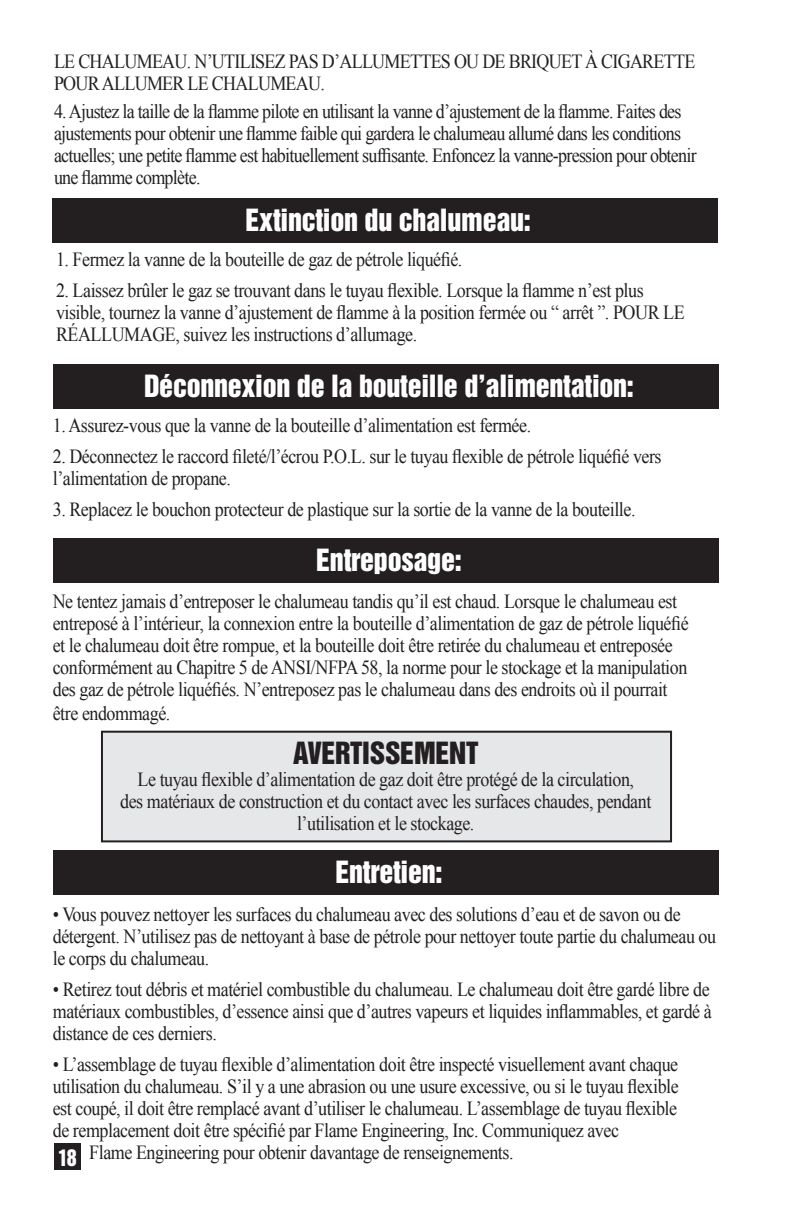
<style>
.page{position:relative;width:792px;height:1224px;background:#fff}
.page>*{position:absolute;margin:0;border:0;box-sizing:border-box;transform-origin:0 0}
.t1{font:28px "Helvetica Inserat";letter-spacing:-.01em;color:#fff}
.t2{font:28px "Helvetica Inserat";letter-spacing:-.01em;color:#231f20}
.t3{font:21px "Helvetica Inserat";color:#fff;scale:.95 1}
.t4{font:20px/22px "Times New Roman";letter-spacing:-.025em;color:#231f20;scale:.9 1}
</style>
<div class="page">
<div style="left:54px;top:1143px;width:27px;height:27px;background:#231f20"></div>
<div style="left:53px;top:850px;width:666px;height:45px;background:#231f20"></div>
<div style="left:53px;top:364px;width:666px;height:45px;background:#231f20"></div>
<div style="left:102px;top:732px;width:569px;height:109px;background:#e6e7e9"></div>
<div style="left:101px;top:731px;width:571px;height:111px;border:2px solid #231f20"></div>
<div style="left:53px;top:538px;width:666px;height:45px;background:#231f20"></div>
<div style="left:52px;top:198px;width:666px;height:45px;background:#231f20"></div>
<p class="t4" style="left:54px;top:50px;width:714px">LE CHALUMEAU. N’UTILISEZ PAS D’ALLUMETTES OU DE BRIQUET À CIGARETTE<br>POUR ALLUMER LE CHALUMEAU.</p>
<p class="t4" style="left:54px;top:100px;width:716px">4. Ajustez la taille de la flamme pilote en utilisant la vanne d’ajustement de la flamme. Faites des ajustements pour obtenir une flamme faible qui gardera le chalumeau allumé dans les conditions actuelles; une petite flamme est habituellement suffisante. Enfoncez la vanne-pression pour obtenir une flamme complète.</p>
<h1 class="t1" style="left:246px;top:203px;width:287px">Extinction du chalumeau:</h1>
<p class="t4" style="left:56px;top:248px;width:453px">1. Fermez la vanne de la bouteille de gaz de pétrole liquéfié.</p>
<p class="t4" style="left:56px;top:279px;width:700px">2. Laissez brûler le gaz se trouvant dans le tuyau flexible. Lorsque la flamme n’est plus visible, tournez la vanne d’ajustement de flamme à la position fermée ou “ arrêt ”. POUR LE<br>RÉALLUMAGE, suivez les instructions d’allumage.</p>
<h1 class="t1" style="left:144px;top:369px;width:491px">Déconnexion de la bouteille d’alimentation:</h1>
<p class="t4" style="left:53px;top:414px;width:533px">1. Assurez-vous que la vanne de la bouteille d’alimentation est fermée.</p>
<p class="t4" style="left:53px;top:445px;width:678px">2. Déconnectez le raccord fileté/l’écrou P.O.L. sur le tuyau flexible de pétrole liquéfié vers l’alimentation de propane.</p>
<p class="t4" style="left:53px;top:498px;width:649px">3. Replacez le bouchon protecteur de plastique sur la sortie de la vanne de la bouteille.</p>
<h1 class="t1" style="left:316px;top:543px;width:147px">Entreposage:</h1>
<p class="t4" style="left:53px;top:590px;width:708px">Ne tentez jamais d’entreposer le chalumeau tandis qu’il est chaud. Lorsque le chalumeau est entreposé à l’intérieur, la connexion entre la bouteille d’alimentation de gaz de pétrole liquéfié et le chalumeau doit être rompue, et la bouteille doit être retirée du chalumeau et entreposée conformément au Chapitre 5 de ANSI/NFPA 58, la norme pour le stockage et la manipulation des gaz de pétrole liquéfiés. N’entreposez pas le chalumeau dans des endroits où il pourrait</p>
<p class="t4" style="left:53px;top:702px;width:132px">être endommagé.</p>
<h1 class="t2" style="left:293px;top:736px;width:187px">AVERTISSEMENT</h1>
<p class="t4" style="left:120px;top:768px;width:592px;text-align:center">Le tuyau flexible d’alimentation de gaz doit être protégé de la circulation,<br>des matériaux de construction et du contact avec les surfaces chaudes, pendant l’utilisation et le stockage.</p>
<h1 class="t1" style="left:335px;top:855px;width:109px">Entretien:</h1>
<p class="t4" style="left:53px;top:903px;width:739px">• Vous pouvez nettoyer les surfaces du chalumeau avec des solutions d’eau et de savon ou de détergent. N’utilisez pas de nettoyant à base de pétrole pour nettoyer toute partie du chalumeau ou le corps du chalumeau.</p>
<p class="t4" style="left:53px;top:978px;width:734px;text-align:justify">• Retirez tout débris et matériel combustible du chalumeau. Le chalumeau doit être gardé libre de matériaux combustibles, d’essence ainsi que d’autres vapeurs et liquides inflammables, et gardé à distance de ces derniers.</p>
<p class="t4" style="left:53px;top:1053px;width:697px">• L’assemblage de tuyau flexible d’alimentation doit être inspecté visuellement avant chaque</p>
<p class="t4" style="left:53px;top:1075px;width:697px">utilisation du chalumeau. S’il y a une abrasion ou une usure excessive, ou si le tuyau flexible</p>
<p class="t4" style="left:53px;top:1097px;width:695px">est coupé, il doit être remplacé avant d’utiliser le chalumeau. L’assemblage de tuyau flexible</p>
<p class="t4" style="left:53px;top:1119px;width:631px">de remplacement doit être spécifié par Flame Engineering, Inc. Communiquez avec</p>
<p class="t4" style="left:89px;top:1141px;width:473px">Flame Engineering pour obtenir davantage de renseignements.</p>
<p class="t3" style="left:58px;top:1145px;width:21px">18</p>
</div>
